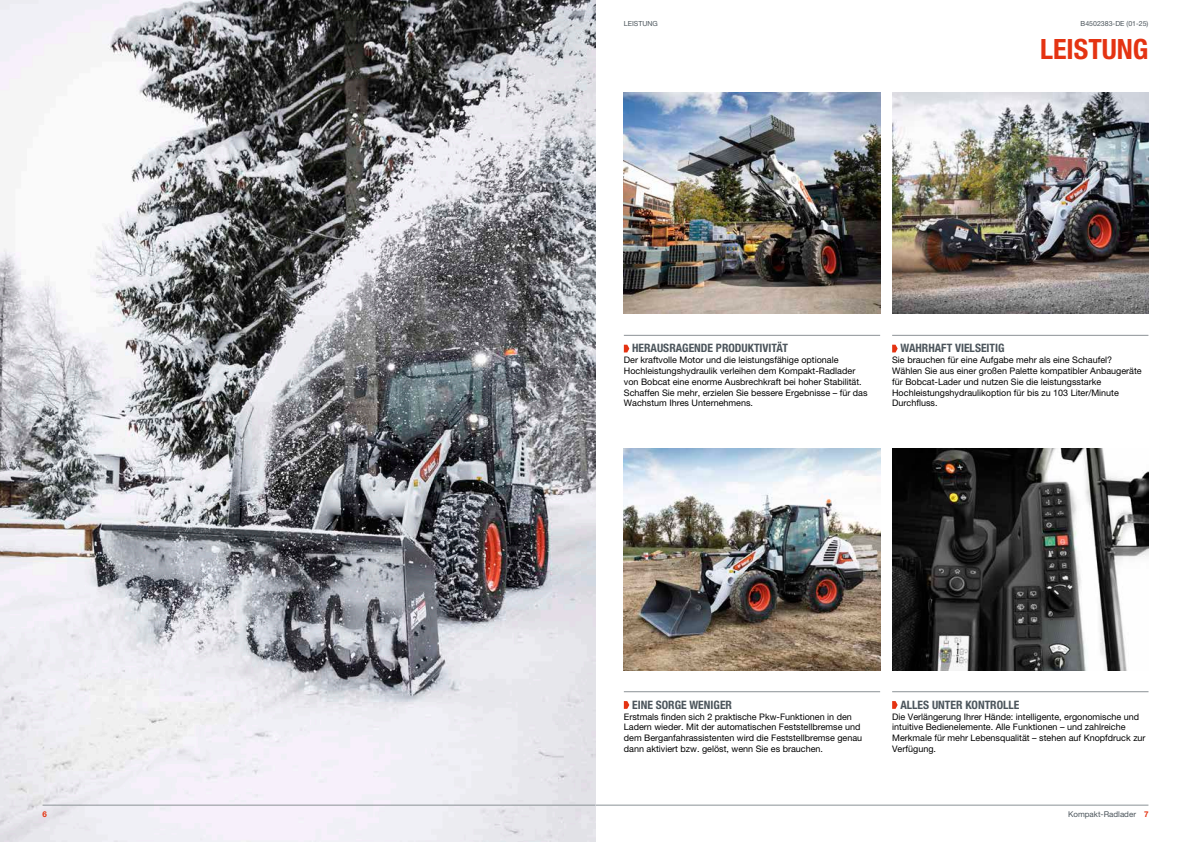
<style>
.page{position:relative;width:1191px;height:842px;background:#fff}
.page>*{position:absolute;margin:0;border:0;box-sizing:border-box;transform-origin:0 0}
.t1{font:700 condensed 28px "Helvetica Neue LT Pro";color:#e43312}
.t2{font:700 condensed 11.6px "Helvetica Neue LT Pro";color:#4c555c}
.t3{font:9px/10.8px "Helvetica Neue LT Pro";color:#000}
.t4{font:8px "Helvetica Neue LT Pro";color:#4c555c}
.t5{font:700 8px "Helvetica Neue LT Pro";color:#e43312}
.t6{font:7px "Helvetica Neue LT Pro";color:#4c555c}
.s1{font-weight:700;color:#e43312}
</style>
<div class="page">
<hr style="left:43px;top:805px;width:1105px;height:1px;background:#8b9296">
<img style="left:0;top:0;width:595px;height:842px">
<img style="left:624px;top:449px;width:256px;height:221px">
<img style="left:892px;top:449px;width:256px;height:221px">
<img style="left:624px;top:92px;width:256px;height:222px">
<hr style="left:43px;top:805px;width:552px;height:1px;background:#8b9296">
<img style="left:892px;top:92px;width:256px;height:222px">
<hr style="left:892px;top:335px;width:256px;height:1px;background:#8b9296">
<svg style="left:892px;top:345px;width:5px;height:7px"></svg>
<hr style="left:624px;top:691px;width:256px;height:1px;background:#8b9296">
<svg style="left:624px;top:701px;width:5px;height:8px"></svg>
<hr style="left:892px;top:691px;width:256px;height:1px;background:#8b9296">
<svg style="left:892px;top:701px;width:5px;height:8px"></svg>
<hr style="left:624px;top:335px;width:256px;height:1px;background:#8b9296">
<svg style="left:624px;top:345px;width:5px;height:7px"></svg>
<p class="t5" style="left:43px;top:809px;width:6px">6</p>
<p class="t6" style="left:624px;top:19px;width:35px">LEISTUNG</p>
<p class="t6" style="left:1080px;top:19px;width:69px">B4502383-DE (01-25)</p>
<h1 class="t1" style="left:1040px;top:32px;width:110px">LEISTUNG</h1>
<p class="t2" style="left:632px;top:341px;width:157px">HERAUSRAGENDE PRODUKTIVITÄT</p>
<p class="t3" style="left:624px;top:355px;width:245px">Der kraftvolle Motor und die leistungsfähige optionale Hochleistungshydraulik verleihen dem Kompakt-Radlader von Bobcat eine enorme Ausbrechkraft bei hoher Stabilität.<br>Schaffen Sie mehr, erzielen Sie bessere Ergebnisse – für das Wachstum Ihres Unternehmens.</p>
<p class="t2" style="left:900px;top:341px;width:106px">WAHRHAFT VIELSEITIG</p>
<p class="t3" style="left:892px;top:355px;width:251px">Sie brauchen für eine Aufgabe mehr als eine Schaufel?<br>Wählen Sie aus einer großen Palette kompatibler Anbaugeräte für Bobcat-Lader und nutzen Sie die leistungsstarke Hochleistungshydraulikoption für bis zu 103 Liter/Minute Durchfluss.</p>
<p class="t2" style="left:632px;top:698px;width:101px">EINE SORGE WENIGER</p>
<p class="t3" style="left:624px;top:711px;width:240px">Erstmals finden sich 2 praktische Pkw-Funktionen in den Ladern wieder. Mit der automatischen Feststellbremse und dem Berganfahrassistenten wird die Feststellbremse genau dann aktiviert bzw. gelöst, wenn Sie es brauchen.</p>
<p class="t2" style="left:900px;top:698px;width:120px">ALLES UNTER KONTROLLE</p>
<p class="t3" style="left:892px;top:711px;width:255px">Die Verlängerung Ihrer Hände: intelligente, ergonomische und intuitive Bedienelemente. Alle Funktionen – und zahlreiche Merkmale für mehr Lebensqualität – stehen auf Knopfdruck zur Verfügung.</p>
<p class="t4" style="left:1068px;top:810px;width:82px">Kompakt-Radlader <span class="s1">7</span></p>
</div>
